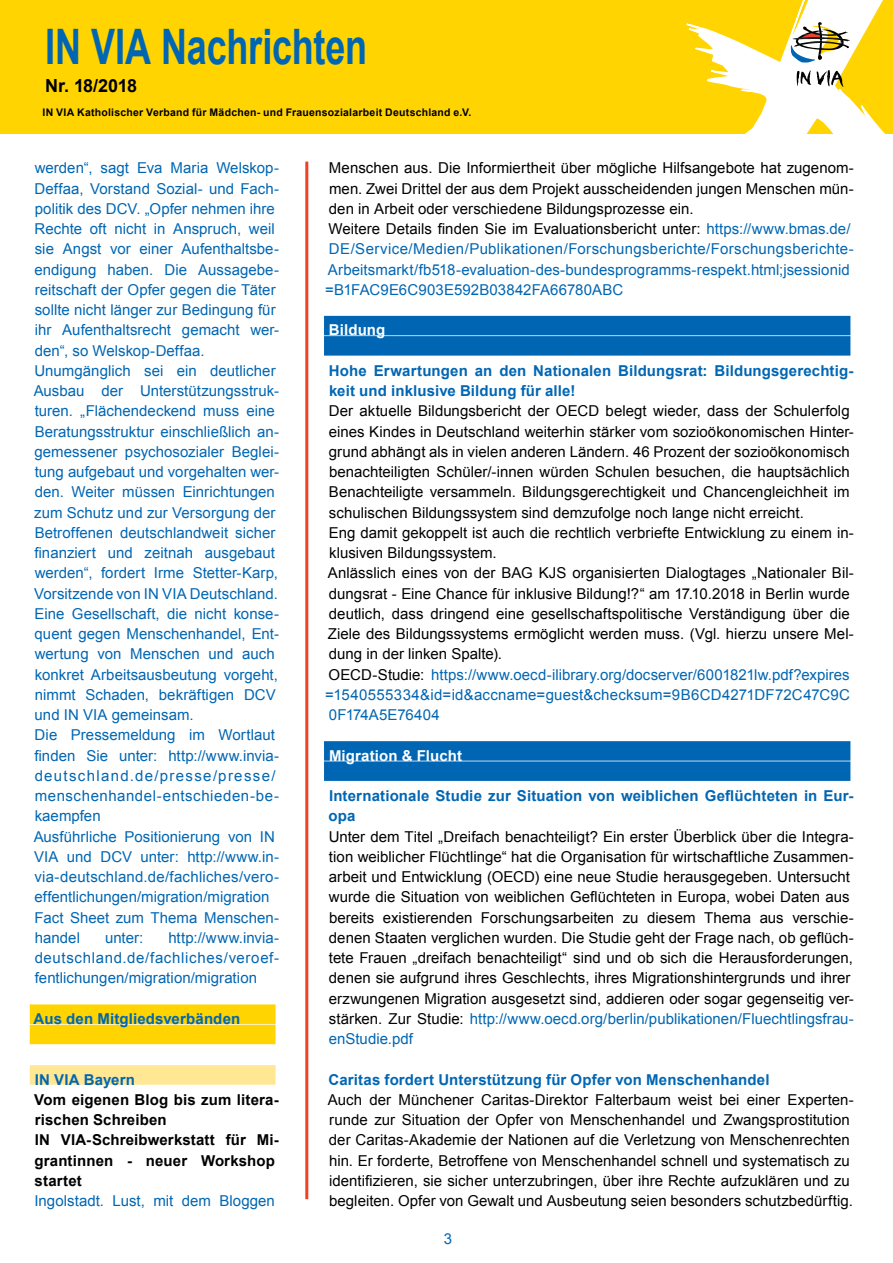
<style>
.page{position:relative;width:893px;height:1263px;background:#fff}
.page>*{position:absolute;margin:0;border:0;box-sizing:border-box;transform-origin:0 0}
.t1{font:700 48.9px "Arial";letter-spacing:-.005em;color:#0066b3;scale:.74 1}
.t2{font:700 18px "Arial";letter-spacing:-.025em;color:#000}
.t3{font:15px/20.2px "Arial";letter-spacing:.005em;color:#000}
.t4{font:15px/20.2px "Arial";letter-spacing:.005em;color:#0066b3}
.t5{font:700 15px/20.2px "Arial";letter-spacing:.01em;color:#0066b3}
.t6{font:700 15px/20.2px "Arial";letter-spacing:.01em;color:#000}
.t7{font:700 15px "Arial";letter-spacing:.01em;color:#fff}
.t8{font:700 10.5px "Arial";letter-spacing:.02em;color:#000}
.s1{color:#0066b3}
</style>
<div class="page">
<div style="left:0;top:0;width:893px;height:133px;background:#ffd400"></div>
<svg style="left:686px;top:0;width:199px;height:133px"></svg>
<hr style="left:305px;top:162px;width:3px;height:1037px;background:#ef4123">
<div style="left:324px;top:316px;width:526px;height:19px;background:#0066b3"></div>
<div style="left:324px;top:336px;width:526px;height:20px;background:#0066b3"></div>
<div style="left:324px;top:741px;width:526px;height:20px;background:#0066b3"></div>
<div style="left:324px;top:761px;width:526px;height:20px;background:#0066b3"></div>
<div style="left:30px;top:1004px;width:246px;height:20px;background:#ffd400"></div>
<div style="left:30px;top:1025px;width:246px;height:19px;background:#ffd400"></div>
<div style="left:30px;top:1065px;width:246px;height:20px;background:#ffe794"></div>
<h1 class="t1" style="left:45px;top:14px;width:437px">IN VIA Nachrichten</h1>
<p class="t2" style="left:45px;top:74px;width:94px">Nr. 18/2018</p>
<p class="t8" style="left:43px;top:105px;width:430px">IN VIA Katholischer Verband für Mädchen- und Frauensozialarbeit Deutschland e.V.</p>
<p class="t4" style="left:34px;top:158px;width:247px">werden“, sagt Eva Maria Welskop-Deffaa, Vorstand Sozial- und Fach&shy;politik des DCV. „Opfer nehmen ihre Rechte oft nicht in Anspruch, weil sie Angst vor einer Aufenthaltsbe&shy;endigung haben. Die Aussagebe&shy;reitschaft der Opfer gegen die Täter sollte nicht länger zur Bedingung für ihr Aufenthaltsrecht gemacht wer&shy;den“, so Welskop-Deffaa.<br>Unumgänglich sei ein deutlicher Ausbau der Unterstützungsstruk&shy;turen. „Flächendeckend muss eine Beratungsstruktur einschließlich an&shy;gemessener psychosozialer Beglei&shy;tung aufgebaut und vorgehalten wer&shy;den. Weiter müssen Einrichtungen zum Schutz und zur Versorgung der Betroffenen deutschlandweit sicher finanziert und zeitnah ausgebaut werden“, fordert Irme Stetter-Karp, Vorsitzende von IN VIA Deutschland.<br>Eine Gesellschaft, die nicht konse&shy;quent gegen Menschenhandel, Ent&shy;wertung von Menschen und auch konkret Arbeitsausbeutung vorgeht, nimmt Schaden, bekräftigen DCV und IN VIA gemeinsam.<br>Die Pressemeldung im Wortlaut finden Sie unter: http://www.invia&shy;deutschland.de/presse/presse/ menschenhandel-entschieden-be&shy;kaempfen<br>Ausführliche Positionierung von IN VIA und DCV unter: http://www.in&shy;via-deutschland.de/fachliches/vero&shy;effentlichungen/migration/migration Fact Sheet zum Thema Menschen&shy;handel</p>
<p class="t4" style="left:35px;top:928px;width:246px;text-align:justify;text-indent:134px">http://www.invia&shy;deutschland.de/fachliches/veroef&shy;fentlichungen/migration/migration</p>
<p class="t5" style="left:34px;top:1009px;width:208px">Aus den Mitgliedsverbänden</p>
<p class="t4" style="left:105px;top:928px;width:40px">unter:</p>
<p class="t5" style="left:35px;top:1070px;width:102px">IN VIA Bayern</p>
<p class="t6" style="left:34px;top:1090px;width:246px">Vom eigenen Blog bis zum litera&shy;rischen Schreiben<br>IN VIA-Schreibwerkstatt für Mi&shy;grantinnen - neuer Workshop startet</p>
<p class="t4" style="left:34px;top:1191px;width:242px">Ingolstadt. Lust, mit dem Bloggen</p>
<p class="t3" style="left:325px;top:158px;width:530px">Menschen aus. Die Informiertheit über mögliche Hilfsangebote hat zugenom&shy;men. Zwei Drittel der aus dem Projekt ausscheidenden jungen Menschen mün&shy;den in Arbeit oder verschiedene Bildungsprozesse ein.<br>Weitere Details finden Sie im Evaluationsbericht unter: <span class="s1">https://www.bmas.de/ DE/Service/Medien/Publikationen/Forschungsberichte/Forschungsberichte-Arbeitsmarkt/fb518-evaluation-des-bundesprogramms-respekt.html;jsessionid =B1FAC9E6C903E592B03842FA66780ABC</span></p>
<p class="t7" style="left:329px;top:320px;width:58px">Bildung</p>
<p class="t5" style="left:329px;top:361px;width:526px">Hohe Erwartungen an den Nationalen Bildungsrat: Bildungsgerechtig&shy;keit und inklusive Bildung für alle!</p>
<p class="t3" style="left:325px;top:401px;width:530px">Der aktuelle Bildungsbericht der OECD belegt wieder, dass der Schulerfolg eines Kindes in Deutschland weiterhin stärker vom sozioökonomischen Hinter&shy;grund abhängt als in vielen anderen Ländern. 46 Prozent der sozioökonomisch benachteiligten Schüler/-innen würden Schulen besuchen, die hauptsächlich Benachteiligte versammeln. Bildungsgerechtigkeit und Chancengleichheit im schulischen Bildungssystem sind demzufolge noch lange nicht erreicht.<br>Eng damit gekoppelt ist auch die rechtlich verbriefte Entwicklung zu einem in&shy;klusiven Bildungssystem.<br>Anlässlich eines von der BAG KJS organisierten Dialogtages „Nationaler Bil&shy;dungsrat - Eine Chance für inklusive Bildung!?“ am 17.10.2018 in Berlin wurde deutlich, dass dringend eine gesellschaftspolitische Verständigung über die Ziele des Bildungssystems ermöglicht werden muss. (Vgl. hierzu unsere Mel&shy;dung in der linken Spalte).<br>OECD-Studie: <span class="s1">https://www.oecd-ilibrary.org/docserver/6001821lw.pdf?expires =1540555334&amp;id=id&amp;accname=guest&amp;checksum=9B6CD4271DF72C47C9C 0F174A5E76404</span></p>
<p class="t7" style="left:329px;top:745px;width:135px">Migration &amp; Flucht</p>
<p class="t5" style="left:329px;top:786px;width:526px">Internationale Studie zur Situation von weiblichen Geflüchteten in Eur&shy;opa</p>
<p class="t3" style="left:329px;top:826px;width:527px">Unter dem Titel „Dreifach benachteiligt? Ein erster Überblick über die Integra&shy;tion weiblicher Flüchtlinge“ hat die Organisation für wirtschaftliche Zusammen&shy;arbeit und Entwicklung (OECD) eine neue Studie herausgegeben. Untersucht wurde die Situation von weiblichen Geflüchteten in Europa, wobei Daten aus bereits existierenden Forschungsarbeiten zu diesem Thema aus verschie&shy;denen Staaten verglichen wurden. Die Studie geht der Frage nach, ob geflüch&shy;tete Frauen „dreifach benachteiligt“ sind und ob sich die Herausforderungen, denen sie aufgrund ihres Geschlechts, ihres Migrationshintergrunds und ihrer erzwungenen Migration ausgesetzt sind, addieren oder sogar gegenseitig ver&shy;stärken. Zur Studie: <span class="s1">http://www.oecd.org/berlin/publikationen/Fluechtlingsfrau&shy;enStudie.pdf</span></p>
<p class="t5" style="left:328px;top:1070px;width:443px">Caritas fordert Unterstützung für Opfer von Menschenhandel</p>
<p class="t3" style="left:328px;top:1090px;width:527px">Auch der Münchener Caritas-Direktor Falterbaum weist bei einer Experten&shy;runde zur Situation der Opfer von Menschenhandel und Zwangsprostitution der Caritas-Akademie der Nationen auf die Verletzung von Menschenrechten hin. Er forderte, Betroffene von Menschenhandel schnell und systematisch zu identifizieren, sie sicher unterzubringen, über ihre Rechte aufzuklären und zu begleiten. Opfer von Gewalt und Ausbeutung seien besonders schutzbedürftig.</p>
<p class="t4" style="left:444px;top:1229px;width:10px">3</p>
</div>
